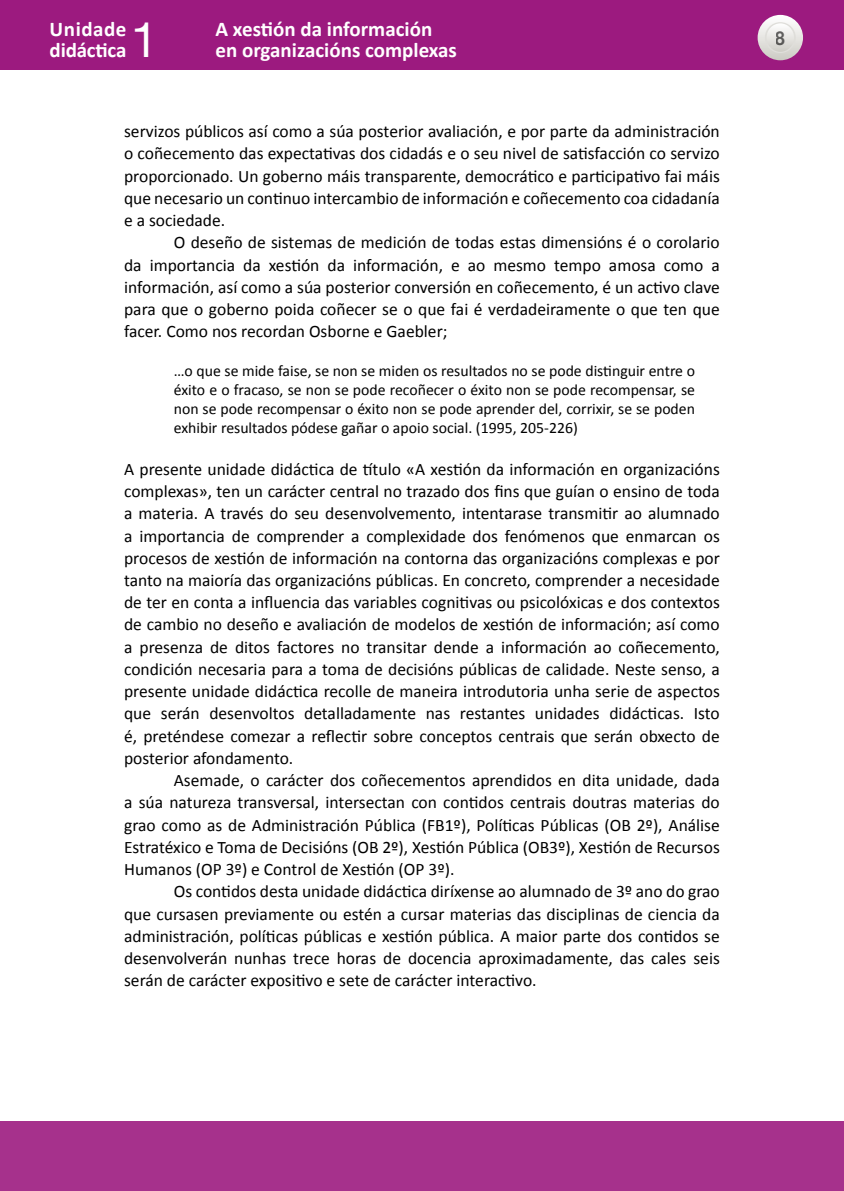
<style>
.page{position:relative;width:844px;height:1191px;background:#fff}
.page>*{position:absolute;margin:0;border:0;box-sizing:border-box;transform-origin:0 0}
.t1{font:49px "Helvetica Neue";color:#fff}
.t2{font:700 21px/21px "Calibri";color:#fff}
.t3{font:700 19.25px "Helvetica Neue";color:#000;scale:.9 1}
.TXTO_CON_SANGRE{font:17.5px/22.2px "Calibri";color:#000;text-align:justify}
.TXTO_sin_SANGRE{font:17.5px/22.2px "Calibri";color:#000;text-align:justify}
.CITA{font:15.75px/18.9px "Calibri";color:#000;text-align:justify}
</style>
<div class="page">
<div style="left:0;top:0;width:843px;height:69px;background:#9c1a7f"></div>
<svg style="left:757px;top:15px;width:45px;height:45px"></svg>
<svg style="left:765px;top:23px;width:29px;height:29px"></svg>
<div style="left:764px;top:22px;width:31px;height:31px;border:1px solid #dfdeda;border-radius:50%"></div>
<div style="left:0;top:1121px;width:843px;height:70px;background:#a6318c"></div>
<p class="t2" style="left:50px;top:19px;width:78px">Unidade didáctica</p>
<h1 class="t1" style="left:131px;top:5px;width:29px">1</h1>
<p class="t2" style="left:215px;top:19px;width:243px">A xestión da información en organizacións complexas</p>
<p class="t3" style="left:775px;top:26px;width:12px">8</p>
<p class="TXTO_CON_SANGRE" style="left:124px;top:120px;width:597px">servizos públicos así como a súa posterior avaliación, e por parte da administración o coñecemento das expectativas dos cidadás e o seu nivel de satisfacción co servizo proporcionado. Un goberno máis transparente, democrático e participativo fai máis que necesario un continuo intercambio de información e coñecemento coa cidadanía e a sociedade.</p>
<p class="TXTO_CON_SANGRE" style="left:124px;top:231px;width:597px;text-indent:50px">O deseño de sistemas de medición de todas estas dimensións é o corolario da importancia da xestión da información, e ao mesmo tempo amosa como a información, así como a súa posterior conversión en coñecemento, é un activo clave para que o goberno poida coñecer se o que fai é verdadeiramente o que ten que facer. Como nos recordan Osborne e Gaebler;</p>
<p class="CITA" style="left:174px;top:361px;width:522px">…o que se mide faise, se non se miden os resultados no se pode distinguir entre o éxito e o fracaso, se non se pode recoñecer o éxito non se pode recompensar, se non se pode recompensar o éxito non se pode aprender del, corrixir, se se poden exhibir resultados pódese gañar o apoio social. (1995, 205-226)</p>
<p class="TXTO_sin_SANGRE" style="left:124px;top:458px;width:597px">A presente unidade didáctica de título «A xestión da información en organizacións complexas», ten un carácter central no trazado dos fins que guían o ensino de toda a materia. A través do seu desenvolvemento, intentarase transmitir ao alumnado a importancia de comprender a complexidade dos fenómenos que enmarcan os procesos de xestión de información na contorna das organizacións complexas e por tanto na maioría das organizacións públicas. En concreto, comprender a necesidade de ter en conta a influencia das variables cognitivas ou psicolóxicas e dos contextos de cambio no deseño e avaliación de modelos de xestión de información; así como a presenza de ditos factores no transitar dende a información ao coñecemento, condición necesaria para a toma de decisións públicas de calidade. Neste senso, a presente unidade didáctica recolle de maneira introdutoria unha serie de aspectos que serán desenvoltos detalladamente nas restantes unidades didácticas. Isto é, preténdese comezar a reflectir sobre conceptos centrais que serán obxecto de posterior afondamento.</p>
<p class="TXTO_CON_SANGRE" style="left:124px;top:769px;width:597px;text-indent:50px">Asemade, o carácter dos coñecementos aprendidos en dita unidade, dada a súa natureza transversal, intersectan con contidos centrais doutras materias do grao como as de Administración Pública (FB1º), Políticas Públicas (OB 2º), Análise Estratéxico e Toma de Decisións (OB 2º), Xestión Pública (OB3º), Xestión de Recursos Humanos (OP 3º) e Control de Xestión (OP 3º).</p>
<p class="TXTO_CON_SANGRE" style="left:124px;top:880px;width:597px;text-indent:50px">Os contidos desta unidade didáctica diríxense ao alumnado de 3º ano do grao que cursasen previamente ou estén a cursar materias das disciplinas de ciencia da administración, políticas públicas e xestión pública. A maior parte dos contidos se desenvolverán nunhas trece horas de docencia aproximadamente, das cales seis serán de carácter expositivo e sete de carácter interactivo.</p>
</div>
